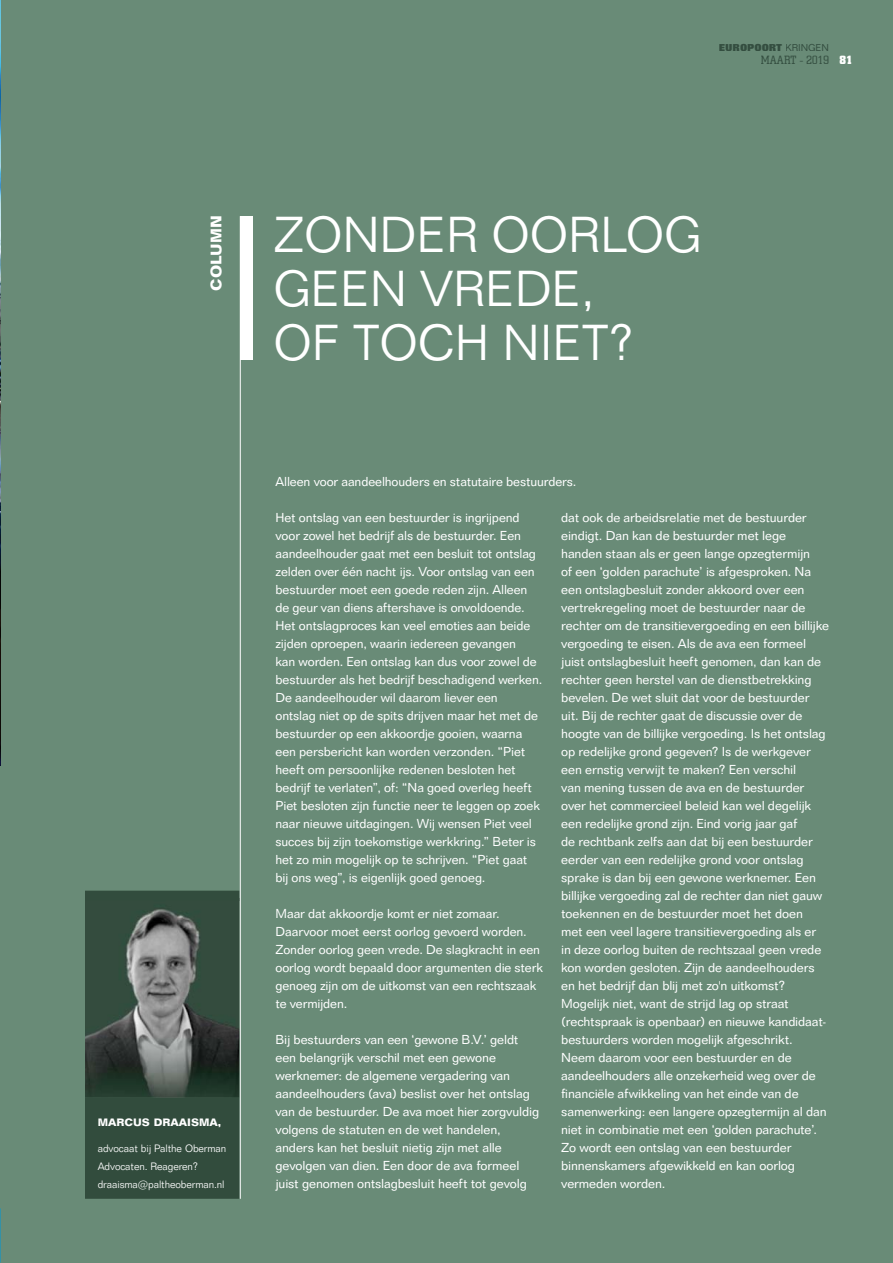
<style>
.page{position:relative;width:893px;height:1263px;background:#698b77}
.page>*{position:absolute;margin:0;border:0;box-sizing:border-box;transform-origin:0 0}
.t1{font:300 49.5px/54px "Folio BT";letter-spacing:-.005em;color:#fff}
.t2{font:700 15px "Folio BT";color:#fff}
.t3{font:12.75px/18px "Folio BT";letter-spacing:-.01em;color:#fff}
.t4{font:300 12px "Square Slabserif 711 BT";letter-spacing:.01em;color:#344e40}
.t5{font:700 12px "Square Slabserif 711 BT";color:#fff}
.t6{font:300 10.5px/18px "Folio BT";letter-spacing:-.01em;color:#fff}
.t7{font:700 10.5px "Folio BT";color:#fff}
.t8{font:800 9.75px "Folio BT";letter-spacing:-.01em;color:#344e40}
.s1{font-weight:400}
</style>
<div class="page">
<div style="left:85px;top:891px;width:154px;height:308px;background:#324c3d"></div>
<div style="left:240px;top:216px;width:12px;height:144px;background:#fff"></div>
<img style="left:85px;top:899px;width:154px;height:199px">
<img style="left:239px;top:900px;width:1px;height:198px">
<img style="left:85px;top:900px;width:154px;height:1px">
<hr style="left:240px;top:216px;width:1px;height:983px;background:#fff">
<img style="left:0;top:0;width:1px;height:765px">
<p class="t8" style="left:719px;top:41px;width:112px">EUROPOORT <span class="s1">KRINGEN</span></p>
<p class="t4" style="left:761px;top:56px;width:70px">MAART - 2019</p>
<p class="t5" style="left:839px;top:52px;width:15px">81</p>
<p class="t2" style="left:211px;top:291px;width:76px;rotate:-90deg">COLUMN</p>
<p class="t7" style="left:98px;top:1119px;width:125px">MARCUS DRAAISMA,</p>
<p class="t6" style="left:98px;top:1140px;width:130px">advocaat bij Palthe Oberman<br>Advocaten. Reageren? draaisma@paltheoberman.nl</p>
<h1 class="t1" style="left:273px;top:212px;width:430px">ZONDER OORLOG<br>GEEN VREDE,<br>OF TOCH NIET?</h1>
<p class="t3" style="left:275px;top:474px;width:302px">Alleen voor aandeelhouders en statutaire bestuurders.</p>
<p class="t3" style="left:275px;top:510px;width:268px">Het ontslag van een bestuurder is ingrijpend voor zowel het bedrijf als de bestuurder. Een aandeelhouder gaat met een besluit tot ontslag zelden over één nacht ijs. Voor ontslag van een bestuurder moet een goede reden zijn. Alleen de geur van diens aftershave is onvoldoende.<br>Het ontslagproces kan veel emoties aan beide zijden oproepen, waarin iedereen gevangen<br>kan worden. Een ontslag kan dus voor zowel de bestuurder als het bedrijf beschadigend werken.<br>De aandeelhouder wil daarom liever een<br>ontslag niet op de spits drijven maar het met de bestuurder op een akkoordje gooien, waarna een persbericht kan worden verzonden. “Piet heeft om persoonlijke redenen besloten het bedrijf te verlaten”, of: “Na goed overleg heeft Piet besloten zijn functie neer te leggen op zoek naar nieuwe uitdagingen. Wij wensen Piet veel succes bij zijn toekomstige werkkring.” Beter is het zo min mogelijk op te schrijven. “Piet gaat bij ons weg”, is eigenlijk goed genoeg.</p>
<p class="t3" style="left:275px;top:905px;width:269px">Maar dat akkoordje komt er niet zomaar.<br>Daarvoor moet eerst oorlog gevoerd worden.<br>Zonder oorlog geen vrede. De slagkracht in een oorlog wordt bepaald door argumenten die sterk genoeg zijn om de uitkomst van een rechtszaak te vermijden.</p>
<p class="t3" style="left:275px;top:1031px;width:265px">Bij bestuurders van een ‘gewone B.V.’ geldt een belangrijk verschil met een gewone werknemer: de algemene vergadering van aandeelhouders (ava) beslist over het ontslag van de bestuurder. De ava moet hier zorgvuldig volgens de statuten en de wet handelen, anders kan het besluit nietig zijn met alle gevolgen van dien. Een door de ava formeel juist genomen ontslagbesluit heeft tot gevolg</p>
<p class="t3" style="left:561px;top:510px;width:269px">dat ook de arbeidsrelatie met de bestuurder eindigt. Dan kan de bestuurder met lege handen staan als er geen lange opzegtermijn<br>of een ‘golden parachute’ is afgesproken. Na een ontslagbesluit zonder akkoord over een vertrekregeling moet de bestuurder naar de rechter om de transitievergoeding en een billijke vergoeding te eisen. Als de ava een formeel juist ontslagbesluit heeft genomen, dan kan de rechter geen herstel van de dienstbetrekking bevelen. De wet sluit dat voor de bestuurder uit. Bij de rechter gaat de discussie over de hoogte van de billijke vergoeding. Is het ontslag op redelijke grond gegeven? Is de werkgever een ernstig verwijt te maken? Een verschil<br>van mening tussen de ava en de bestuurder over het commercieel beleid kan wel degelijk een redelijke grond zijn. Eind vorig jaar gaf<br>de rechtbank zelfs aan dat bij een bestuurder eerder van een redelijke grond voor ontslag sprake is dan bij een gewone werknemer. Een billijke vergoeding zal de rechter dan niet gauw toekennen en de bestuurder moet het doen<br>met een veel lagere transitievergoeding als er in deze oorlog buiten de rechtszaal geen vrede kon worden gesloten. Zijn de aandeelhouders en het bedrijf dan blij met zo'n uitkomst?<br>Mogelijk niet, want de strijd lag op straat (rechtspraak is openbaar) en nieuwe kandidaat&shy;bestuurders worden mogelijk afgeschrikt.<br>Neem daarom voor een bestuurder en de aandeelhouders alle onzekerheid weg over de financiële afwikkeling van het einde van de samenwerking: een langere opzegtermijn al dan niet in combinatie met een ‘golden parachute’.<br>Zo wordt een ontslag van een bestuurder binnenskamers afgewikkeld en kan oorlog vermeden worden.</p>
</div>
